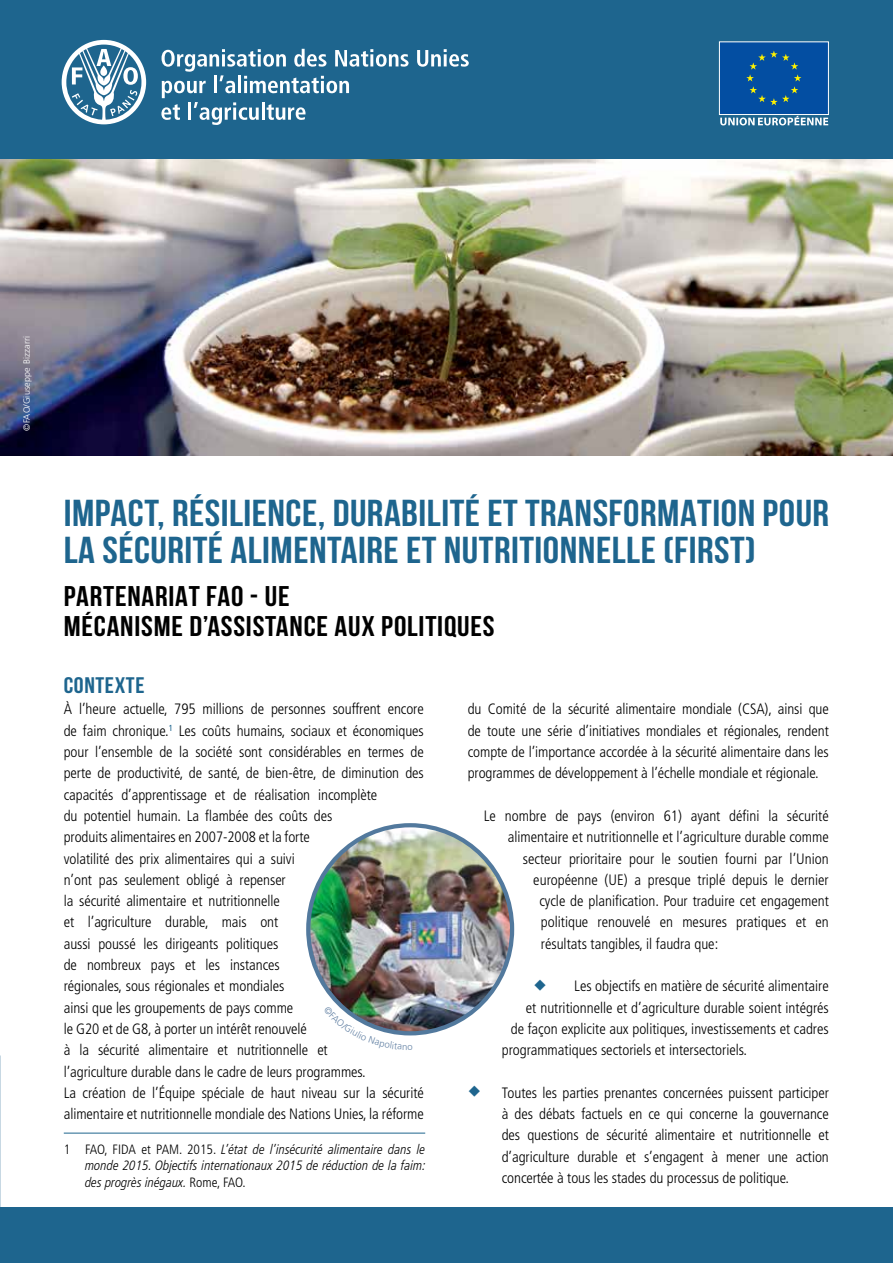
<style>
.page{position:relative;width:893px;height:1263px;background:#fff}
.page>*{position:absolute;margin:0;border:0;box-sizing:border-box;transform-origin:0 0}
.t1{font:700 37.5px/37.5px "Bebas Neue";letter-spacing:.01em;color:#1e658e;scale:1.1 1}
.t2{font:700 28.5px/30px "Bebas Neue";letter-spacing:.025em;color:#000;scale:1.1 1}
.t3{font:700 22.5px "Bebas Neue";letter-spacing:.025em;color:#1e658e;scale:1.1 1}
.t4{font:300 condensed 15px/21.3px "Frutiger LT Pro";letter-spacing:-.005em;color:#000;text-align:justify}
.t5{font:italic 300 condensed 13.5px/16.5px "Frutiger LT Pro";color:#000;text-align:justify}
.t6{font:300 9px "Frutiger LT Pro";letter-spacing:.015em;color:#fff}
.s1{font-style:normal}
.s2{color:#1e658e}
</style>
<div class="page">
<hr style="left:64px;top:1133px;width:361px;height:1px;background:#1e658e">
<img style="left:0;top:158px;width:893px;height:297px">
<div style="left:0;top:0;width:893px;height:158px;background:#1e658e"></div>
<img style="left:308px;top:825px;width:204px;height:208px">
<div style="left:0;top:1208px;width:893px;height:55px;background:#1e658e"></div>
<div style="left:719px;top:42px;width:109px;height:73px;background:#034ea2"></div>
<svg style="left:746px;top:51px;width:55px;height:54px"></svg>
<div style="left:719px;top:41px;width:110px;height:74px;border:1px solid #fff"></div>
<svg style="left:720px;top:116px;width:108px;height:9px"></svg>
<svg style="left:62px;top:40px;width:84px;height:84px"></svg>
<svg style="left:417px;top:49px;width:52px;height:18px"></svg>
<svg style="left:161px;top:49px;width:248px;height:76px"></svg>
<img style="left:324px;top:1006px;width:88px;height:30px">
<p class="t6" style="left:21px;top:431px;width:96px;rotate:-90deg">©FAO/Giuseppe Bizzarri</p>
<h1 class="t1" style="left:64px;top:493px;width:697px">IMPACT, RÉSILIENCE, DURABILITÉ ET TRANSFORMATION POUR<br>LA SÉCURITÉ ALIMENTAIRE ET NUTRITIONNELLE (FIRST)</h1>
<h2 class="t2" style="left:64px;top:581px;width:393px">PARTENARIAT FAO - UE<br>MÉCANISME D’ASSISTANCE AUX POLITIQUES</h2>
<h3 class="t3" style="left:64px;top:673px;width:75px">CONTEXTE</h3>
<p class="t4" style="left:64px;top:699px;width:362px;text-align:left">À l’heure actuelle, 795 millions de personnes souffrent encore de faim chronique.<sup>1</sup> Les coûts humains, sociaux et économiques pour l’ensemble de la société sont considérables en termes de perte de productivité, de santé, de bien-être, de diminution des capacités d’apprentissage et de réalisation incomplète<br>du potentiel humain. La flambée des coûts des<br>produits alimentaires en 2007-2008 et la forte<br>volatilité des prix alimentaires qui a suivi<br>n’ont pas seulement obligé à repenser<br>la sécurité alimentaire et nutritionnelle<br>et l’agriculture durable, mais ont<br>aussi poussé les dirigeants politiques<br>de nombreux pays et les instances<br>régionales, sous régionales et mondiales<br>ainsi que les groupements de pays comme<br>le G20 et de G8, à porter un intérêt renouvelé<br>à la sécurité alimentaire et nutritionnelle et<br>l’agriculture durable dans le cadre de leurs programmes.<br>La création de l’Équipe spéciale de haut niveau sur la sécurité alimentaire et nutritionnelle mondiale des Nations Unies, la réforme</p>
<p class="t5" style="left:85px;top:1141px;width:342px;text-indent:-21px"><span class="s1">1 FAO, FIDA et PAM. 2015.</span> L’état de l’insécurité alimentaire dans le monde 2015. Objectifs internationaux 2015 de réduction de la faim: des progrès inégaux. <span class="s1">Rome, FAO.</span></p>
<p class="t4" style="left:468px;top:699px;width:363px">du Comité de la sécurité alimentaire mondiale (CSA), ainsi que de toute une série d’initiatives mondiales et régionales, rendent compte de l’importance accordée à la sécurité alimentaire dans les programmes de développement à l’échelle mondiale et régionale.</p>
<p class="t4" style="left:484px;top:805px;width:346px">Le nombre de pays (environ 61) ayant défini la sécurité</p>
<p class="t4" style="left:508px;top:826px;width:322px">alimentaire et nutritionnelle et l’agriculture durable comme</p>
<p class="t4" style="left:523px;top:848px;width:307px">secteur prioritaire pour le soutien fourni par l’Union</p>
<p class="t4" style="left:533px;top:869px;width:297px">européenne (UE) a presque triplé depuis le dernier</p>
<p class="t4" style="left:539px;top:890px;width:291px">cycle de planification. Pour traduire cet engagement</p>
<p class="t4" style="left:541px;top:912px;width:289px">politique renouvelé en mesures pratiques et en</p>
<p class="t4" style="left:541px;top:933px;width:179px">résultats tangibles, il faudra que:</p>
<p class="t4" style="left:533px;top:976px;width:297px"><span class="s2">◆</span> Les objectifs en matière de sécurité alimentaire</p>
<p class="t4" style="left:526px;top:997px;width:305px">et nutritionnelle et d’agriculture durable soient intégrés</p>
<p class="t4" style="left:511px;top:1018px;width:319px">de façon explicite aux politiques, investissements et cadres</p>
<p class="t4" style="left:502px;top:1039px;width:247px">programmatiques sectoriels et intersectoriels.</p>
<p class="t4" style="left:502px;top:1082px;width:329px;text-indent:-34px"><span class="s2">◆</span> Toutes les parties prenantes concernées puissent participer à des débats factuels en ce qui concerne la gouvernance des questions de sécurité alimentaire et nutritionnelle et d’agriculture durable et s’engagent à mener une action concertée à tous les stades du processus de politique.</p>
</div>
